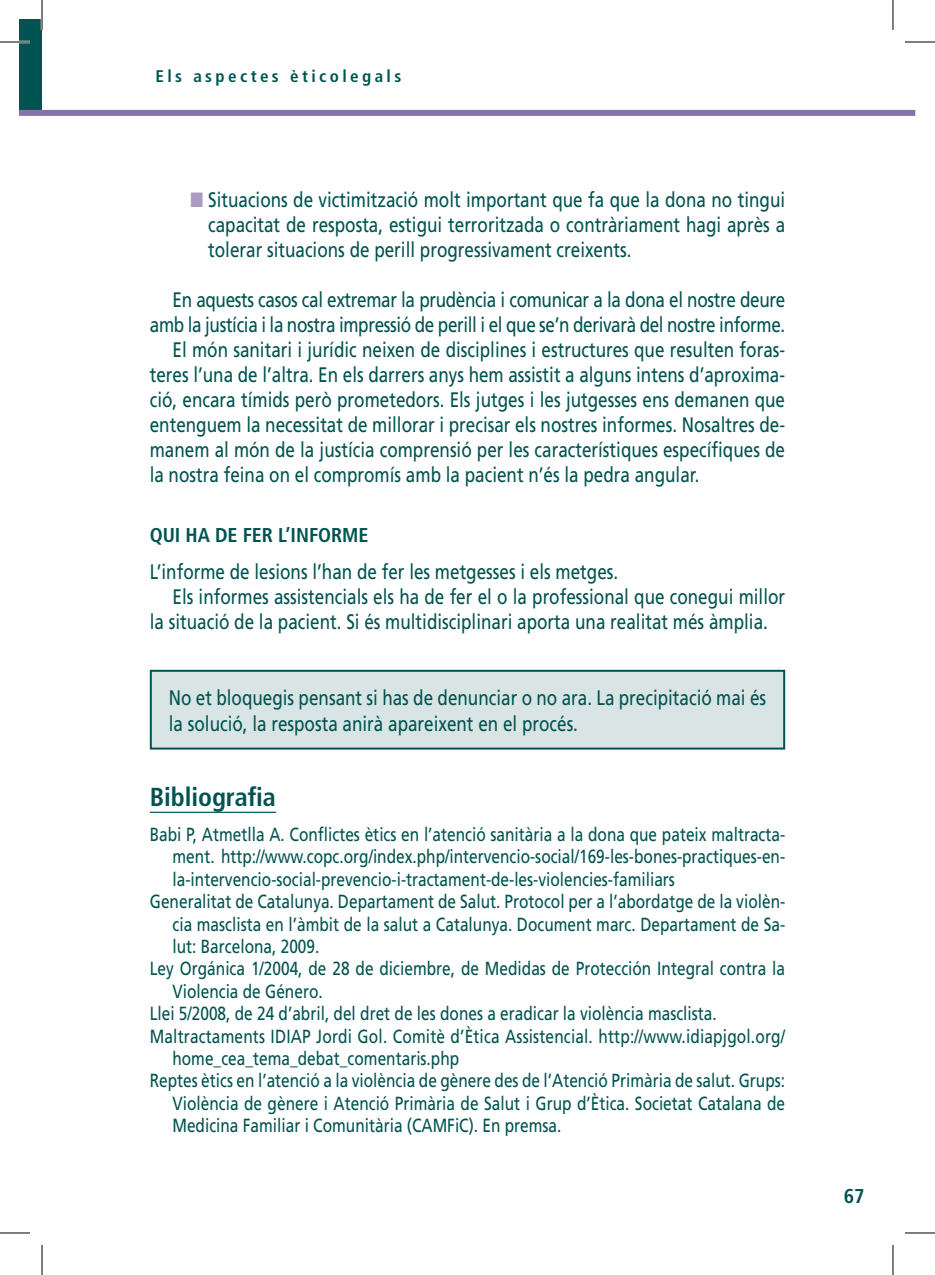
<style>
.page{position:relative;width:935px;height:1275px;background:#fff}
.page>*{position:absolute;margin:0;border:0;box-sizing:border-box;transform-origin:0 0}
.t1{font:700 condensed 26px "Frutiger LT Std";letter-spacing:-.005em;color:#005350}
.t2{font:21px/25px "Frutiger LT Std";color:#005350;text-align:justify;scale:.81 1}
.t3{font:21px "Frutiger LT Std";letter-spacing:-.02em;color:#005350;scale:.81 1}
.t4{font:700 condensed 20px "Frutiger LT Std";letter-spacing:-.005em;color:#005350}
.t5{font:19px "Frutiger LT Std";color:#005350;scale:.81 1}
.t6{font:700 condensed 16.8px "Frutiger LT Std";letter-spacing:.2em;color:#005350}
.s1{color:#aa9cc5}
</style>
<div class="page">
<div style="left:19px;top:19px;width:23px;height:94px;background:#005350"></div>
<div style="left:19px;top:110px;width:23px;height:6px;background:#8671ac"></div>
<div style="left:42px;top:110px;width:873px;height:6px;background:#8671ac"></div>
<hr style="left:150px;top:811px;width:126px;height:2px;background:#005350">
<div style="left:151px;top:671px;width:633px;height:77px;background:#d9e5e5"></div>
<div style="left:150px;top:670px;width:635px;height:79px;border:2px solid #005350"></div>
<hr style="left:0;top:41px;width:30px;height:2px;background:#fff">
<hr style="left:41px;top:0;width:2px;height:30px;background:#fff">
<hr style="left:0;top:42px;width:30px;height:1px;background:#000">
<hr style="left:904px;top:42px;width:30px;height:1px;background:#000">
<hr style="left:0;top:1232px;width:30px;height:1px;background:#000">
<hr style="left:904px;top:1232px;width:30px;height:1px;background:#000">
<hr style="left:42px;top:0;width:1px;height:30px;background:#000">
<hr style="left:42px;top:1245px;width:1px;height:30px;background:#000">
<hr style="left:892px;top:0;width:1px;height:30px;background:#000">
<hr style="left:892px;top:1245px;width:1px;height:30px;background:#000">
<p class="t6" style="left:155px;top:67px;width:247px">E ls aspectes èticolegals</p>
<p class="t2" style="left:208px;top:187px;width:714px;text-indent:-17px"><span class="s1">■</span> Situacions de victimització molt important que fa que la dona no tingui capacitat de resposta, estigui terroritzada o contràriament hagi après a tolerar situacions de perill progressivament creixents.</p>
<p class="t3" style="left:172px;top:287px;width:757px">En aquests casos cal extremar la prudència i comunicar a la dona el nostre deure</p>
<p class="t3" style="left:150px;top:312px;width:785px">amb la justícia i la nostra impressió de perill i el que se’n derivarà del nostre informe.</p>
<p class="t2" style="left:172px;top:337px;width:757px">El món sanitari i jurídic neixen de disciplines i estructures que resulten foras-</p>
<p class="t2" style="left:150px;top:362px;width:785px">teres l’una de l’altra. En els darrers anys hem assistit a alguns intens d’aproxima-</p>
<p class="t2" style="left:150px;top:387px;width:785px">ció, encara tímids però prometedors. Els jutges i les jutgesses ens demanen que</p>
<p class="t2" style="left:150px;top:412px;width:785px">entenguem la necessitat de millorar i precisar els nostres informes. Nosaltres de-</p>
<p class="t2" style="left:150px;top:437px;width:785px">manem al món de la justícia comprensió per les característiques específiques de</p>
<p class="t2" style="left:150px;top:462px;width:680px">la nostra feina on el compromís amb la pacient n’és la pedra angular.</p>
<p class="t4" style="left:150px;top:523px;width:220px">Qui ha de fer l’informe</p>
<p class="t2" style="left:150px;top:559px;width:579px">L’informe de lesions l’han de fer les metgesses i els metges.</p>
<p class="t2" style="left:172px;top:584px;width:757px">Els informes assistencials els ha de fer el o la professional que conegui millor</p>
<p class="t2" style="left:150px;top:609px;width:764px">la situació de la pacient. Si és multidisciplinari aporta una realitat més àmplia.</p>
<p class="t2" style="left:169px;top:684px;width:738px;line-height:26px">No et bloquegis pensant si has de denunciar o no ara. La precipitació mai és la solució, la resposta anirà apareixent en el procés.</p>
<p class="t1" style="left:150px;top:781px;width:128px">Bibliografia</p>
<p class="t5" style="left:150px;top:823px;width:785px">Babi P, Atmetlla A. Conflictes ètics en l’atenció sanitària a la dona que pateix maltracta-</p>
<p class="t5" style="left:172px;top:845px;width:757px">ment. http://www.copc.org/index.php/intervencio-social/169-les-bones-practiques-en-</p>
<p class="t5" style="left:172px;top:868px;width:621px">la-intervencio-social-prevencio-i-tractament-de-les-violencies-familiars</p>
<p class="t5" style="left:150px;top:890px;width:785px">Generalitat de Catalunya. Departament de Salut. Protocol per a l’abordatge de la violèn-</p>
<p class="t5" style="left:172px;top:912px;width:757px">cia masclista en l’àmbit de la salut a Catalunya. Document marc. Departament de Sa-</p>
<p class="t5" style="left:172px;top:935px;width:183px">lut: Barcelona, 2009.</p>
<p class="t5" style="left:150px;top:957px;width:785px">Ley Orgánica 1/2004, de 28 de diciembre, de Medidas de Protección Integral contra la</p>
<p class="t5" style="left:172px;top:980px;width:187px">Violencia de Género.</p>
<p class="t5" style="left:150px;top:1002px;width:701px">Llei 5/2008, de 24 d’abril, del dret de les dones a eradicar la violència masclista.</p>
<p class="t5" style="left:150px;top:1025px;width:785px">Maltractaments IDIAP Jordi Gol. Comitè d’Ètica Assistencial. http://www.idiapjgol.org/</p>
<p class="t5" style="left:172px;top:1047px;width:355px">home_cea_tema_debat_comentaris.php</p>
<p class="t5" style="left:150px;top:1069px;width:785px">Reptes ètics en l’atenció a la violència de gènere des de l’Atenció Primària de salut. Grups:</p>
<p class="t5" style="left:172px;top:1092px;width:757px">Violència de gènere i Atenció Primària de Salut i Grup d’Ètica. Societat Catalana de</p>
<p class="t5" style="left:172px;top:1114px;width:482px">Medicina Familiar i Comunitària (CAMFiC). En premsa.</p>
<p class="t4" style="left:843px;top:1183px;width:22px">67</p>
</div>
